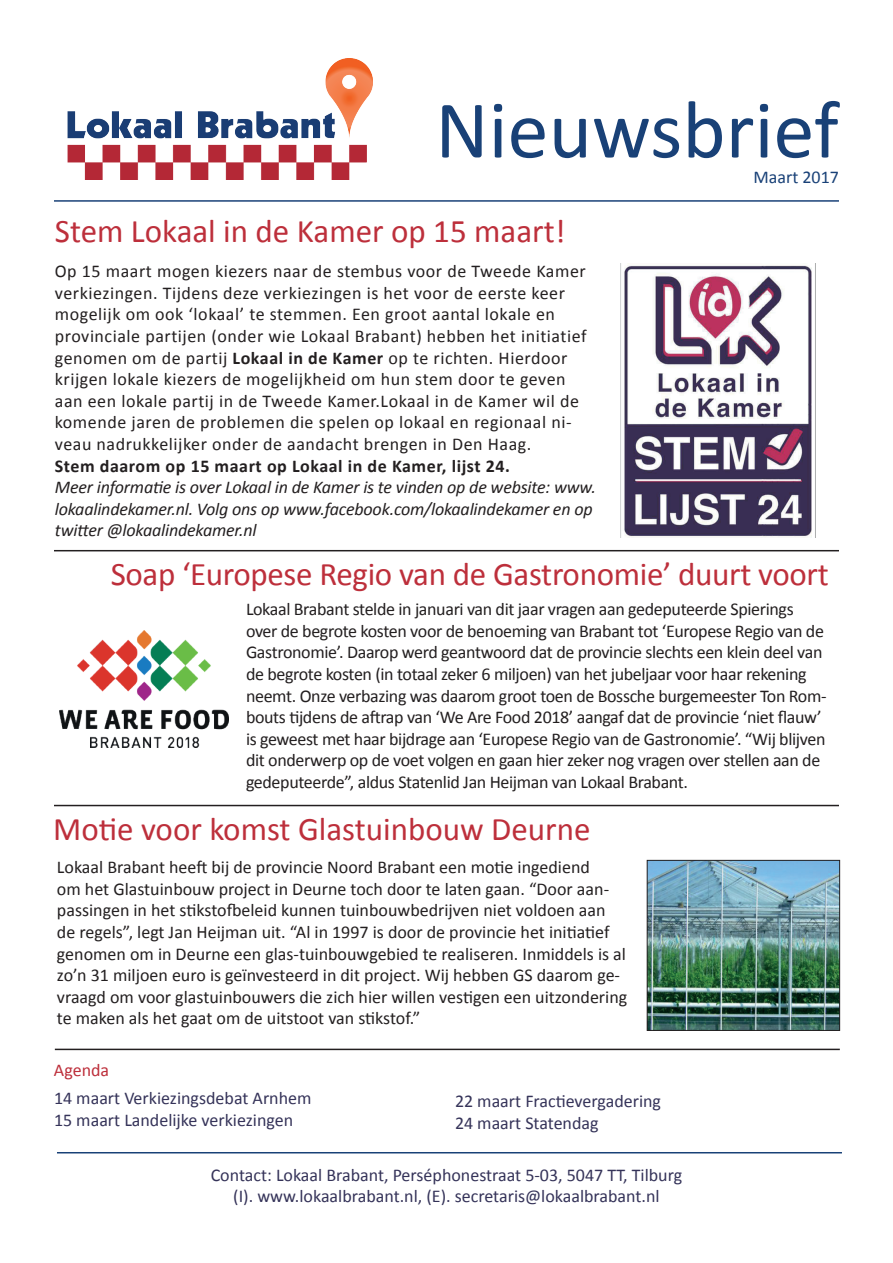
<style>
.page{position:relative;width:893px;height:1263px;background:#fff}
.page>*{position:absolute;margin:0;border:0;box-sizing:border-box;transform-origin:0 0}
.t1{font:82.5px "Calibri";color:#194177}
.t2{font:33px "Calibri";letter-spacing:-.01em;color:#bd2f3b}
.t3{font:18px/21.6px "Calibri";letter-spacing:-.02em;color:#231f20}
.t4{font:18px/21.6px "Calibri";color:#231f20}
.t5{font:18px/21.6px "Calibri";letter-spacing:.03em;color:#231f20}
.t6{font:18px/21.6px "Calibri";color:#353359}
.t7{font:italic 18px/21.6px "Calibri";letter-spacing:-.01em;color:#231f20}
.t8{font:700 18px "Calibri";letter-spacing:.03em;color:#231f20}
.t9{font:18px "Calibri";color:#194177}
.t10{font:18px "Calibri";color:#bd2f3b}
.s1{font-weight:700}
</style>
<div class="page">
<img style="left:67px;top:58px;width:305px;height:121px">
<hr style="left:54px;top:200px;width:785px;height:2px;background:#194177">
<img style="left:620px;top:263px;width:196px;height:274px">
<hr style="left:54px;top:550px;width:785px;height:1px;background:#231f20">
<img style="left:60px;top:630px;width:169px;height:117px">
<hr style="left:54px;top:805px;width:785px;height:1px;background:#231f20">
<hr style="left:57px;top:1152px;width:785px;height:1px;background:#194177">
<img style="left:649px;top:862px;width:189px;height:166px">
<div style="left:647px;top:860px;width:193px;height:170px;border:1px solid #231f20"></div>
<hr style="left:55px;top:1049px;width:785px;height:1px;background:#231f20">
<h1 class="t1" style="left:435px;top:78px;width:405px">Nieuwsbrief</h1>
<h2 class="t2" style="left:55px;top:210px;width:512px">Stem Lokaal in de Kamer op 15 maart!</h2>
<p class="t9" style="left:753px;top:165px;width:87px">Maart 2017</p>
<p class="t5" style="left:55px;top:260px;width:533px">Op 15 maart mogen kiezers naar de stembus voor de Tweede Kamer verkiezingen. Tijdens deze verkiezingen is het voor de eerste keer mogelijk om ook ‘lokaal’ te stemmen. Een groot aantal lokale en provinciale partijen (onder wie Lokaal Brabant) hebben het initiatief genomen om de partij <span class="s1">Lokaal in de Kamer</span> op te richten. Hierdoor krijgen lokale kiezers de mogelijkheid om hun stem door te geven aan een lokale partij in de Tweede Kamer.Lokaal in de Kamer wil de komende jaren de problemen die spelen op lokaal en regionaal ni&shy;veau nadrukkelijker onder de aandacht brengen in Den Haag.</p>
<p class="t8" style="left:55px;top:454px;width:457px">Stem daarom op 15 maart op Lokaal in de Kamer, lijst 24.</p>
<p class="t7" style="left:55px;top:476px;width:543px">Meer informatie is over Lokaal in de Kamer is te vinden op de website: www. lokaalindekamer.nl. Volg ons op www.facebook.com/lokaalindekamer en op twitter @lokaalindekamer.nl</p>
<h2 class="t2" style="left:111px;top:553px;width:720px">Soap ‘Europese Regio van de Gastronomie’ duurt voort</h2>
<p class="t3" style="left:246px;top:598px;width:582px">Lokaal Brabant stelde in januari van dit jaar vragen aan gedeputeerde Spierings over de begrote kosten voor de benoeming van Brabant tot ‘Europese Regio van de Gastronomie’. Daarop werd geantwoord dat de provincie slechts een klein deel van de begrote kosten (in totaal zeker 6 miljoen) van het jubeljaar voor haar rekening neemt. Onze verbazing was daarom groot toen de Bossche burgemeester Ton Rom&shy;bouts tijdens de aftrap van ‘We Are Food 2018’ aangaf dat de provincie ‘niet flauw’ is geweest met haar bijdrage aan ‘Europese Regio van de Gastronomie’. “Wij blijven dit onderwerp op de voet volgen en gaan hier zeker nog vragen over stellen aan de gedeputeerde”, aldus Statenlid Jan Heijman van Lokaal Brabant.</p>
<h2 class="t2" style="left:53px;top:808px;width:539px">Motie voor komst Glastuinbouw Deurne</h2>
<p class="t4" style="left:57px;top:856px;width:572px">Lokaal Brabant heeft bij de provincie Noord Brabant een motie ingediend<br>om het Glastuinbouw project in Deurne toch door te laten gaan. “Door aan&shy;passingen in het stikstofbeleid kunnen tuinbouwbedrijven niet voldoen aan de regels”, legt Jan Heijman uit. “Al in 1997 is door de provincie het initiatief genomen om in Deurne een glas-tuinbouwgebied te realiseren. Inmiddels is al zo’n 31 miljoen euro is geïnvesteerd in dit project. Wij hebben GS daarom ge&shy;vraagd om voor glastuinbouwers die zich hier willen vestigen een uitzondering te maken als het gaat om de uitstoot van stikstof.”</p>
<p class="t10" style="left:54px;top:1058px;width:57px">Agenda</p>
<p class="t6" style="left:54px;top:1087px;width:259px">14 maart Verkiezingsdebat Arnhem<br>15 maart Landelijke verkiezingen</p>
<p class="t6" style="left:455px;top:1091px;width:208px">22 maart Fractievergadering<br>24 maart Statendag</p>
<p class="t6" style="left:211px;top:1164px;width:473px;text-align:center">Contact: Lokaal Brabant, Perséphonestraat 5-03, 5047 TT, Tilburg (I). www.lokaalbrabant.nl, (E). secretaris@lokaalbrabant.nl</p>
</div>
